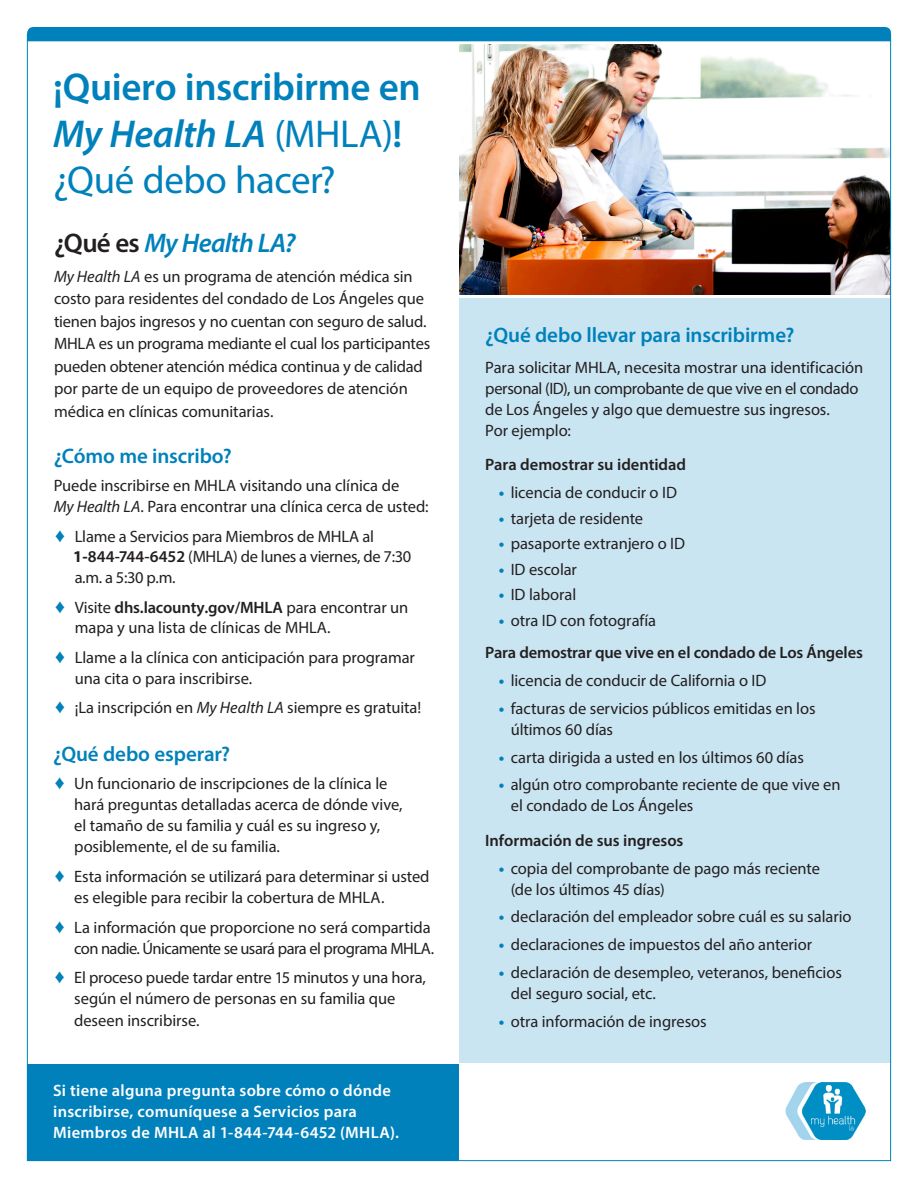
<style>
.page{position:relative;width:918px;height:1188px;background:#fff}
.page>*{position:absolute;margin:0;border:0;box-sizing:border-box;transform-origin:0 0}
.t1{font:600 39px "Myriad Pro";letter-spacing:-.01em;color:#0081bb}
.t2{font:italic 600 39px "Myriad Pro";letter-spacing:-.005em;color:#0081bb}
.t3{font:39px "Myriad Pro";letter-spacing:-.01em;color:#0081bb}
.t4{font:italic 600 27px "Myriad Pro";letter-spacing:-.025em;color:#0081bb}
.t5{font:600 21px "Myriad Pro";letter-spacing:-.005em;color:#0081bb}
.t6{font:16.5px/21px "Myriad Pro";letter-spacing:-.005em;color:#231f20}
.t7{font:600 16.5px/21px "Myriad Pro";letter-spacing:.02em;color:#fff}
.t8{font:600 16.5px "Myriad Pro";letter-spacing:-.005em;color:#231f20}
.s1{font-weight:400;font-style:normal}
.s2{font-style:normal}
.s3{font-style:normal;color:#231f20}
.s4{font-style:italic}
.s5{color:#0081bb}
.s6{font-weight:700}
.s7{font-weight:600}
.s8{font-weight:700;color:#0081bb}
</style>
<div class="page">
<img style="left:459px;top:45px;width:430px;height:249px">
<div style="left:459px;top:298px;width:432px;height:765px;background:#cae5f2"></div>
<div style="left:27px;top:27px;width:864px;height:14px;background:#0081bb"></div>
<div style="left:27px;top:1064px;width:432px;height:97px;background:#0081bb"></div>
<img style="left:785px;top:1083px;width:81px;height:57px">
<p class="t1" style="left:53px;top:62px;width:369px">¡Quiero inscribirme en</p>
<p class="t2" style="left:53px;top:109px;width:351px">My Health LA <span class="s1">(MHLA)</span><span class="s2">!</span></p>
<p class="t3" style="left:53px;top:156px;width:284px">¿Qué debo hacer?</p>
<p class="t4" style="left:54px;top:226px;width:243px"><span class="s3">¿Qué es</span> My Health LA?</p>
<p class="t6" style="left:54px;top:265px;width:378px;line-height:22.5px"><span class="s4">My Health LA</span> es un programa de atención médica sin costo para residentes del condado de Los Ángeles que tienen bajos ingresos y no cuentan con seguro de salud.<br>MHLA es un programa mediante el cual los participantes pueden obtener atención médica continua y de calidad por parte de un equipo de proveedores de atención médica en clínicas comunitarias.</p>
<p class="t5" style="left:54px;top:443px;width:180px">¿Cómo me inscribo?</p>
<p class="t6" style="left:54px;top:475px;width:377px">Puede inscribirse en MHLA visitando una clínica de<br><span class="s4">My Health LA</span>. Para encontrar una clínica cerca de usted:</p>
<p class="t6" style="left:73px;top:526px;width:340px;line-height:20.4px;text-indent:-18px"><span class="s5">♦</span> Llame a Servicios para Miembros de MHLA al<br><span class="s6">1-</span><span class="s7">844-744-6452</span> (MHLA) de lunes a viernes, de 7:30 a.m. a 5:30 p.m.</p>
<p class="t6" style="left:75px;top:596px;width:335px;text-indent:-20px"><span class="s5">♦</span> Visite <span class="s7">dhs.lacounty.gov/MHLA</span> para encontrar un mapa y una lista de clínicas de MHLA.</p>
<p class="t6" style="left:75px;top:646px;width:342px;text-indent:-20px"><span class="s5">♦</span> Llame a la clínica con anticipación para programar una cita o para inscribirse.</p>
<p class="t6" style="left:55px;top:697px;width:368px"><span class="s5">♦</span> ¡La inscripción en <span class="s4">My Health LA</span> siempre es gratuita!</p>
<p class="t5" style="left:53px;top:741px;width:179px">¿Qué debo esperar?</p>
<p class="t6" style="left:74px;top:772px;width:330px;text-indent:-20px"><span class="s5">♦</span> Un funcionario de inscripciones de la clínica le hará preguntas detalladas acerca de dónde vive, el tamaño de su familia y cuál es su ingreso y, posiblemente, el de su familia.</p>
<p class="t6" style="left:74px;top:865px;width:357px;text-indent:-20px"><span class="s5">♦</span> Esta información se utilizará para determinar si usted es elegible para recibir la cobertura de MHLA.</p>
<p class="t6" style="left:55px;top:916px;width:381px;text-align:right"><span class="s5">♦</span> La información que proporcione no será compartida con nadie. Únicamente se usará para el programa MHLA.</p>
<p class="t6" style="left:74px;top:967px;width:353px;text-indent:-20px"><span class="s5">♦</span> El proceso puede tardar entre 15 minutos y una hora, según el número de personas en su familia que deseen inscribirse.</p>
<p class="t7" style="left:53px;top:1079px;width:347px">Si tiene alguna pregunta sobre cómo o dónde inscribirse, comuníquese a Servicios para<br>Miembros de MHLA al 1-844-744-6452 (MHLA).</p>
<p class="t5" style="left:485px;top:321px;width:311px">¿Qué debo llevar para inscribirme?</p>
<p class="t6" style="left:485px;top:356px;width:380px">Para solicitar MHLA, necesita mostrar una identificación personal (ID), un comprobante de que vive en el condado de Los Ángeles y algo que demuestre sus ingresos.<br>Por ejemplo:</p>
<p class="t8" style="left:485px;top:454px;width:202px">Para demostrar su identidad</p>
<p class="t6" style="left:499px;top:482px;width:180px"><span class="s8">•</span> licencia de conducir o ID</p>
<p class="t6" style="left:499px;top:507px;width:146px"><span class="s8">•</span> tarjeta de residente</p>
<p class="t6" style="left:499px;top:533px;width:188px"><span class="s8">•</span> pasaporte extranjero o ID</p>
<p class="t6" style="left:499px;top:559px;width:80px"><span class="s8">•</span> ID escolar</p>
<p class="t6" style="left:499px;top:584px;width:79px"><span class="s8">•</span> ID laboral</p>
<p class="t6" style="left:499px;top:610px;width:159px"><span class="s8">•</span> otra ID con fotografía</p>
<p class="t8" style="left:485px;top:642px;width:379px">Para demostrar que vive en el condado de Los Ángeles</p>
<p class="t6" style="left:499px;top:670px;width:269px"><span class="s8">•</span> licencia de conducir de California o ID</p>
<p class="t6" style="left:511px;top:698px;width:306px;text-indent:-12px"><span class="s8">•</span> facturas de servicios públicos emitidas en los últimos 60 días</p>
<p class="t6" style="left:499px;top:746px;width:307px"><span class="s8">•</span> carta dirigida a usted en los últimos 60 días</p>
<p class="t6" style="left:511px;top:774px;width:331px;text-indent:-12px"><span class="s8">•</span> algún otro comprobante reciente de que vive en el condado de Los Ángeles</p>
<p class="t8" style="left:485px;top:830px;width:200px">Información de sus ingresos</p>
<p class="t6" style="left:511px;top:857px;width:311px;text-indent:-12px"><span class="s8">•</span> copia del comprobante de pago más reciente (de los últimos 45 días)</p>
<p class="t6" style="left:499px;top:906px;width:354px"><span class="s8">•</span> declaración del empleador sobre cuál es su salario</p>
<p class="t6" style="left:499px;top:934px;width:315px"><span class="s8">•</span> declaraciones de impuestos del año anterior</p>
<p class="t6" style="left:511px;top:962px;width:333px;text-indent:-12px"><span class="s8">•</span> declaración de desempleo, veteranos, beneficios del seguro social, etc.</p>
<p class="t6" style="left:499px;top:1010px;width:209px"><span class="s8">•</span> otra información de ingresos</p>
</div>
